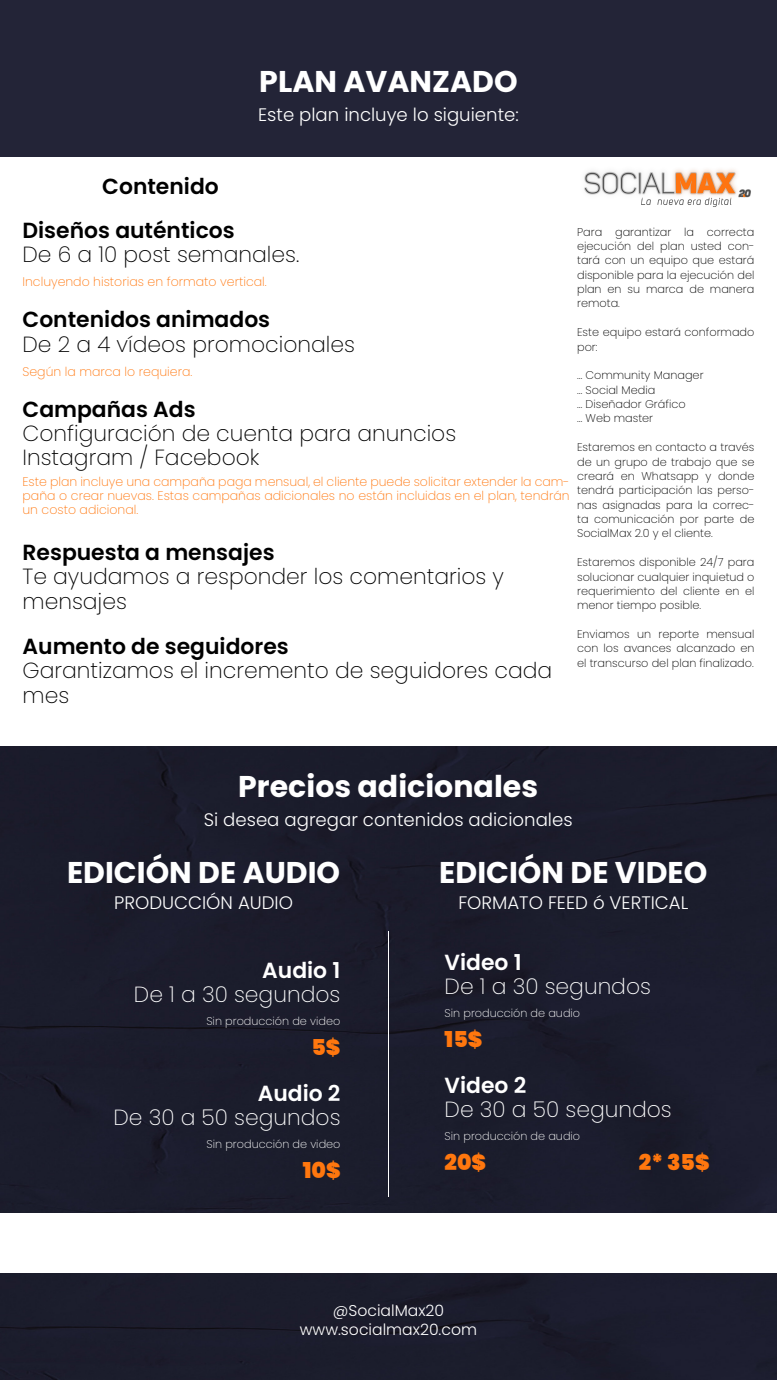
<style>
.page{position:relative;width:777px;height:1380px;background:#fff}
.page>*{position:absolute;margin:0;border:0;box-sizing:border-box;transform-origin:0 0}
.t1{font:700 30px "Poppins";color:#fff}
.t2{font:200 21.88px/24.4px "Poppins";color:#000}
.t3{font:600 21.88px "Poppins";color:#000}
.t4{font:200 21.88px "Poppins";color:#fff}
.t5{font:600 21.88px "Poppins";color:#fff}
.t6{font:900 21.88px "Poppins";color:#ff770e}
.t7{font:300 18.12px "Poppins";color:#fff}
.t8{font:300 15.62px "Poppins";color:#fff}
.t9{font:200 12.5px/14.4px "Poppins";color:#ff770e;text-align:justify}
.t10{font:200 11.25px/14.4px "Poppins";color:#000;text-align:justify}
.t11{font:200 11.25px "Poppins";color:#fff}
</style>
<div class="page">
<div style="left:0;top:0;width:776px;height:157px;background:#232437"></div>
<div style="left:0;top:746px;width:776px;height:466px;background:#1b1c2c"></div>
<div style="left:0;top:1273px;width:776px;height:107px;background:#1b1d2c"></div>
<img style="left:584px;top:169px;width:167px;height:38px">
<hr style="left:388px;top:931px;width:1px;height:266px;background:#fff">
<p class="t1" style="left:259px;top:64px;width:260px">PLAN AVANZADO</p>
<p class="t7" style="left:258px;top:105px;width:262px">Este plan incluye lo siguiente:</p>
<p class="t3" style="left:102px;top:173px;width:118px">Contenido</p>
<p class="t3" style="left:22px;top:218px;width:214px">Diseños auténticos</p>
<p class="t2" style="left:22px;top:243px;width:278px">De 6 a 10 post semanales.</p>
<p class="t9" style="left:22px;top:275px;width:245px">Incluyendo historias en formato vertical.</p>
<p class="t3" style="left:22px;top:307px;width:249px">Contenidos animados</p>
<p class="t2" style="left:22px;top:332px;width:334px">De 2 a 4 vídeos promocionales</p>
<p class="t9" style="left:22px;top:364px;width:171px">Según la marca lo requiera.</p>
<p class="t3" style="left:22px;top:396px;width:175px">Campañas Ads</p>
<p class="t2" style="left:22px;top:421px;width:435px">Configuración de cuenta para anuncios</p>
<p class="t2" style="left:22px;top:446px;width:238px">Instagram / Facebook</p>
<p class="t9" style="left:22px;top:474px;width:548px">Este plan incluye una campaña paga mensual, el cliente puede solicitar extender la cam&shy;paña o crear nuevas. Estas campañas adicionales no están incluidas en el plan, tendrán un costo adicional.</p>
<p class="t3" style="left:22px;top:540px;width:253px">Respuesta a mensajes</p>
<p class="t2" style="left:22px;top:565px;width:483px">Te ayudamos a responder los comentarios y mensajes</p>
<p class="t3" style="left:22px;top:634px;width:268px">Aumento de seguidores</p>
<p class="t2" style="left:22px;top:659px;width:531px">Garantizamos el incremento de seguidores cada mes</p>
<p class="t10" style="left:577px;top:224px;width:179px">Para garantizar la correcta ejecución del plan usted con&shy;tará con un equipo que estará disponible para la ejecución del plan en su marca de manera remota.</p>
<p class="t10" style="left:577px;top:325px;width:179px">Este equipo estará conformado por:</p>
<p class="t10" style="left:577px;top:368px;width:128px">… Community Manager</p>
<p class="t10" style="left:577px;top:383px;width:80px">… Social Media</p>
<p class="t10" style="left:577px;top:397px;width:110px">… Diseñador Gráfico</p>
<p class="t10" style="left:577px;top:411px;width:78px">… Web master</p>
<p class="t10" style="left:577px;top:440px;width:179px">Estaremos en contacto a través de un grupo de trabajo que se creará en Whatsapp y donde tendrá participación las perso&shy;nas asignadas para la correc&shy;ta comunicación por parte de SocialMax 2.0 y el cliente.</p>
<p class="t10" style="left:577px;top:555px;width:179px">Estaremos disponible 24/7 para solucionar cualquier inquietud o requerimiento del cliente en el menor tiempo posible.</p>
<p class="t10" style="left:577px;top:627px;width:179px">Enviamos un reporte mensual con los avances alcanzado en el transcurso del plan finalizado.</p>
<p class="t1" style="left:238px;top:769px;width:301px">Precios adicionales</p>
<p class="t7" style="left:204px;top:809px;width:370px">Si desea agregar contenidos adicionales</p>
<p class="t1" style="left:67px;top:855px;width:274px">EDICIÓN DE AUDIO</p>
<p class="t1" style="left:439px;top:855px;width:269px">EDICIÓN DE VIDEO</p>
<p class="t7" style="left:114px;top:892px;width:180px">PRODUCCIÓN AUDIO</p>
<p class="t7" style="left:458px;top:892px;width:231px">FORMATO FEED ó VERTICAL</p>
<p class="t5" style="left:262px;top:957px;width:80px">Audio 1</p>
<p class="t4" style="left:134px;top:982px;width:208px">De 1 a 30 segundos</p>
<p class="t11" style="left:206px;top:1014px;width:135px">Sin producción de video</p>
<p class="t6" style="left:311px;top:1034px;width:30px">5$</p>
<p class="t5" style="left:257px;top:1080px;width:84px">Audio 2</p>
<p class="t4" style="left:113px;top:1105px;width:228px">De 30 a 50 segundos</p>
<p class="t11" style="left:206px;top:1137px;width:135px">Sin producción de video</p>
<p class="t6" style="left:302px;top:1157px;width:39px">10$</p>
<p class="t5" style="left:444px;top:949px;width:79px">Video 1</p>
<p class="t4" style="left:444px;top:974px;width:208px">De 1 a 30 segundos</p>
<p class="t11" style="left:444px;top:1006px;width:137px">Sin producción de audio</p>
<p class="t6" style="left:444px;top:1026px;width:39px">15$</p>
<p class="t5" style="left:444px;top:1073px;width:83px">Video 2</p>
<p class="t4" style="left:444px;top:1097px;width:228px">De 30 a 50 segundos</p>
<p class="t11" style="left:444px;top:1129px;width:137px">Sin producción de audio</p>
<p class="t6" style="left:444px;top:1149px;width:43px">20$</p>
<p class="t6" style="left:638px;top:1149px;width:72px">2* 35$</p>
<p class="t8" style="left:332px;top:1302px;width:113px">@SocialMax20</p>
<p class="t8" style="left:300px;top:1320px;width:179px">www.socialmax20.com</p>
</div>
